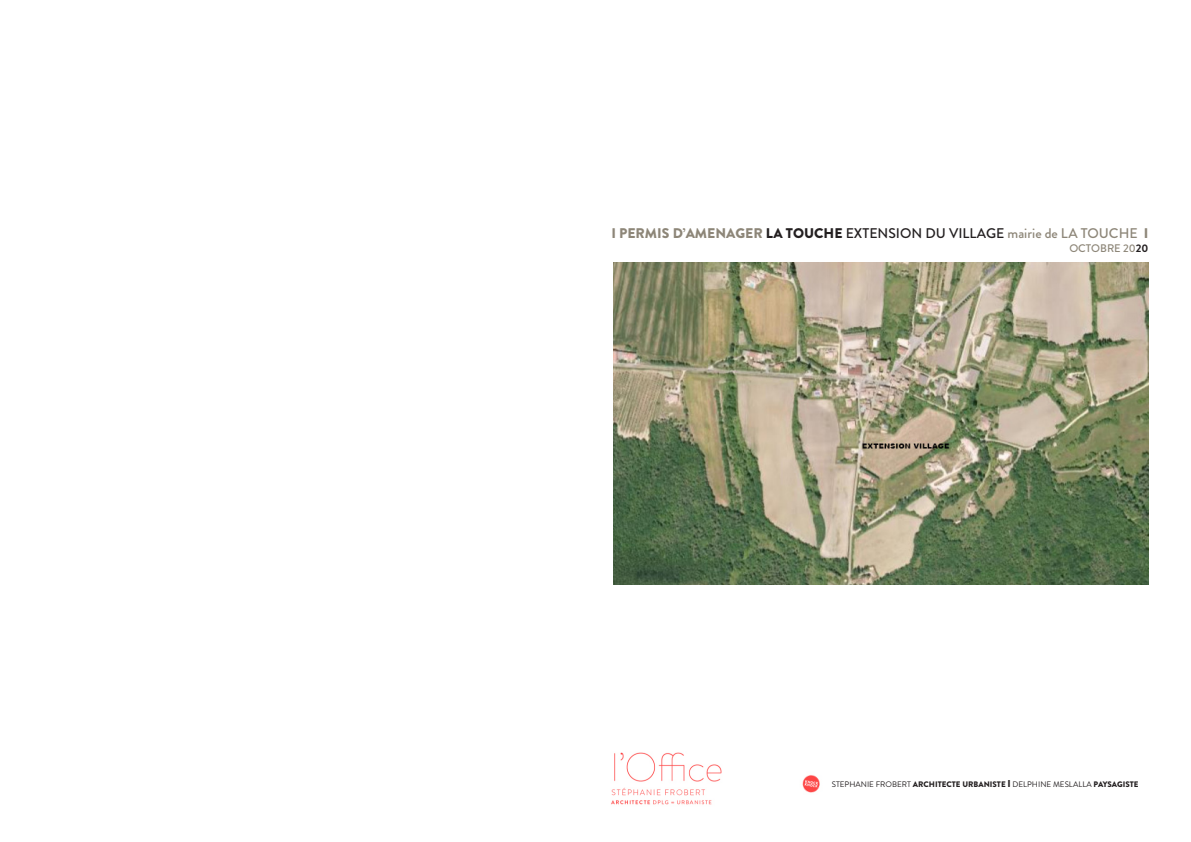
<style>
.page{position:relative;width:1191px;height:842px;background:#fff}
.page>*{position:absolute;margin:0;border:0;box-sizing:border-box;transform-origin:0 0}
.t1{font:900 14px "Brandon Grotesque";color:#8d8678}
.t2{font:500 11px "Brandon Grotesque";color:#8d8678}
.t3{font:8px "Brandon Grotesque";color:#231f20}
.s1{color:#231f20}
.s2{font-weight:500;color:#231f20}
.s3{font-weight:500}
.s4{font-weight:700;color:#231f20}
.s5{font-weight:900}
.s6{font-weight:900;font-size:10px}
</style>
<div class="page">
<img style="left:611px;top:752px;width:209px;height:53px">
<img style="left:613px;top:262px;width:535px;height:322px">
<p class="t1" style="left:611px;top:224px;width:538px">I PERMIS D’AMENAGER <span class="s1">LA TOUCHE</span> <span class="s2">EXTENSION DU VILLAGE</span> <span class="s3">mairie de LA TOUCHE</span> I</p>
<p class="t2" style="left:1069px;top:240px;width:81px">OCTOBRE 20<span class="s4">20</span></p>
<p class="t3" style="left:831px;top:779px;width:308px">STEPHANIE FROBERT <span class="s5">ARCHITECTE URBANISTE</span> <span class="s6">I</span> DELPHINE MESLALLA <span class="s5">PAYSAGISTE</span></p>
</div>
